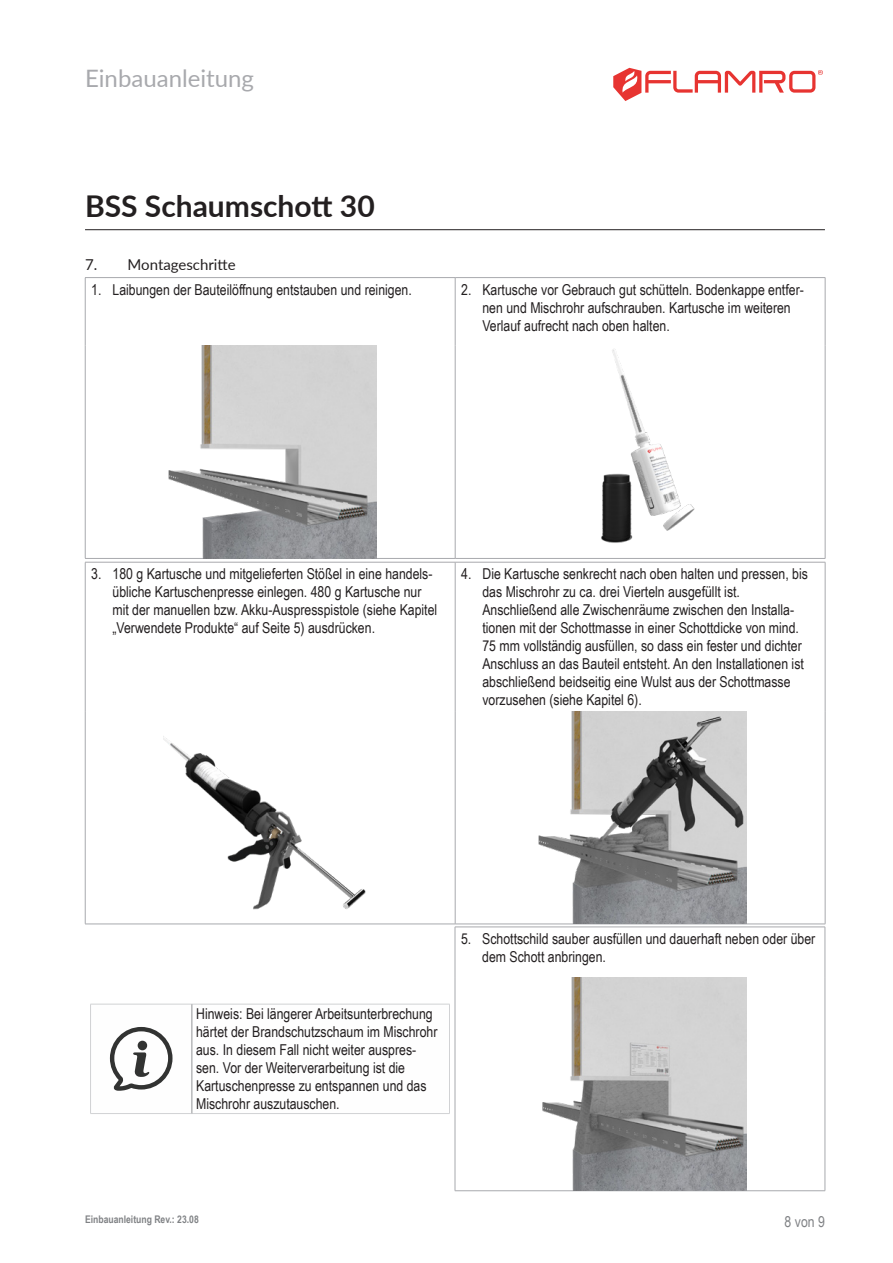
<style>
.page{position:relative;width:893px;height:1263px;background:#fff}
.page>*{position:absolute;margin:0;border:0;box-sizing:border-box;transform-origin:0 0}
.t1{font:700 30px "Lato";color:#231f20}
.t2{font:24px "Lato";color:#a8a9ad}
.p___Fließtext{font:15px/18px "Arial Narrow";color:#231f20}
.t3{font:15px "Lato";color:#231f20}
.t4{font:15px "Arial Narrow";color:#808285}
.t5{font:700 10.5px "Arial Narrow";color:#808285}
</style>
<div class="page">
<hr style="left:85px;top:229px;width:740px;height:1px;background:#231f20">
<hr style="left:85px;top:346px;width:1px;height:212px;background:#a8a9ad">
<hr style="left:455px;top:346px;width:1px;height:212px;background:#a8a9ad">
<hr style="left:825px;top:346px;width:1px;height:212px;background:#a8a9ad">
<hr style="left:85px;top:278px;width:1px;height:68px;background:#a8a9ad">
<hr style="left:455px;top:277px;width:370px;height:1px;background:#a8a9ad">
<hr style="left:455px;top:278px;width:1px;height:68px;background:#a8a9ad">
<hr style="left:825px;top:278px;width:1px;height:68px;background:#a8a9ad">
<hr style="left:455px;top:558px;width:370px;height:1px;background:#a8a9ad">
<hr style="left:85px;top:277px;width:370px;height:1px;background:#a8a9ad">
<hr style="left:85px;top:558px;width:370px;height:1px;background:#a8a9ad">
<img style="left:168px;top:346px;width:208px;height:212px">
<img style="left:601px;top:349px;width:94px;height:194px">
<hr style="left:85px;top:711px;width:1px;height:213px;background:#a8a9ad">
<hr style="left:455px;top:711px;width:1px;height:213px;background:#a8a9ad">
<hr style="left:825px;top:711px;width:1px;height:213px;background:#a8a9ad">
<hr style="left:85px;top:562px;width:370px;height:1px;background:#a8a9ad">
<hr style="left:85px;top:562px;width:1px;height:149px;background:#a8a9ad">
<hr style="left:455px;top:562px;width:1px;height:149px;background:#a8a9ad">
<hr style="left:455px;top:562px;width:370px;height:1px;background:#a8a9ad">
<hr style="left:825px;top:562px;width:1px;height:149px;background:#a8a9ad">
<hr style="left:85px;top:924px;width:370px;height:1px;background:#a8a9ad">
<hr style="left:455px;top:924px;width:370px;height:1px;background:#a8a9ad">
<img style="left:164px;top:738px;width:212px;height:186px">
<img style="left:534px;top:711px;width:212px;height:213px">
<hr style="left:455px;top:927px;width:370px;height:1px;background:#a8a9ad">
<hr style="left:455px;top:927px;width:1px;height:51px;background:#a8a9ad">
<hr style="left:825px;top:927px;width:1px;height:51px;background:#a8a9ad">
<hr style="left:455px;top:978px;width:1px;height:212px;background:#a8a9ad">
<hr style="left:825px;top:978px;width:1px;height:212px;background:#a8a9ad">
<hr style="left:455px;top:1190px;width:370px;height:1px;background:#a8a9ad">
<hr style="left:90px;top:1004px;width:1px;height:109px;background:#d1d2d4">
<hr style="left:449px;top:1004px;width:1px;height:109px;background:#d1d2d4">
<hr style="left:90px;top:1113px;width:102px;height:1px;background:#d1d2d4">
<hr style="left:192px;top:1113px;width:258px;height:1px;background:#d1d2d4">
<svg style="left:91px;top:1004px;width:358px;height:109px"></svg>
<img style="left:542px;top:978px;width:204px;height:212px">
<svg style="left:613px;top:68px;width:210px;height:33px"></svg>
<h2 class="t2" style="left:85px;top:61px;width:170px">Einbauanleitung</h2>
<h1 class="t1" style="left:85px;top:184px;width:291px">BSS Schaumschott 30</h1>
<p class="t3" style="left:85px;top:253px;width:152px">7. Montageschritte</p>
<p class="p___Fließtext" style="left:91px;top:280px;width:322px">1. Laibungen der Bauteilöffnung entstauben und reinigen.</p>
<p class="p___Fließtext" style="left:482px;top:280px;width:323px;text-indent:-21px">2. Kartusche vor Gebrauch gut schütteln. Bodenkappe entfer&shy;nen und Mischrohr aufschrauben. Kartusche im weiteren<br>Verlauf aufrecht nach oben halten.</p>
<p class="p___Fließtext" style="left:112px;top:564px;width:326px;text-indent:-21px">3. 180 g Kartusche und mitgelieferten Stößel in eine handels&shy;übliche Kartuschenpresse einlegen. 480 g Kartusche nur mit der manuellen bzw. Akku-Auspresspistole (siehe Kapitel „Verwendete Produkte“ auf Seite 5) ausdrücken.</p>
<p class="p___Fließtext" style="left:482px;top:564px;width:327px;text-indent:-21px">4. Die Kartusche senkrecht nach oben halten und pressen, bis das Mischrohr zu ca. drei Vierteln ausgefüllt ist.<br>Anschließend alle Zwischenräume zwischen den Installa&shy;tionen mit der Schottmasse in einer Schottdicke von mind.<br>75 mm vollständig ausfüllen, so dass ein fester und dichter Anschluss an das Bauteil entsteht. An den Installationen ist abschließend beidseitig eine Wulst aus der Schottmasse vorzusehen (siehe Kapitel 6).</p>
<p class="p___Fließtext" style="left:196px;top:1004px;width:243px">Hinweis: Bei längerer Arbeitsunterbrechung härtet der Brandschutzschaum im Mischrohr aus. In diesem Fall nicht weiter auspres&shy;sen. Vor der Weiterverarbeitung ist die Kartuschenpresse zu entspannen und das Mischrohr auszutauschen.</p>
<p class="p___Fließtext" style="left:482px;top:929px;width:335px;text-indent:-21px">5. Schottschild sauber ausfüllen und dauerhaft neben oder über dem Schott anbringen.</p>
<p class="t5" style="left:85px;top:1212px;width:115px">Einbauanleitung Rev.: 23.08</p>
<p class="t4" style="left:785px;top:1210px;width:42px">8 von 9</p>
</div>
